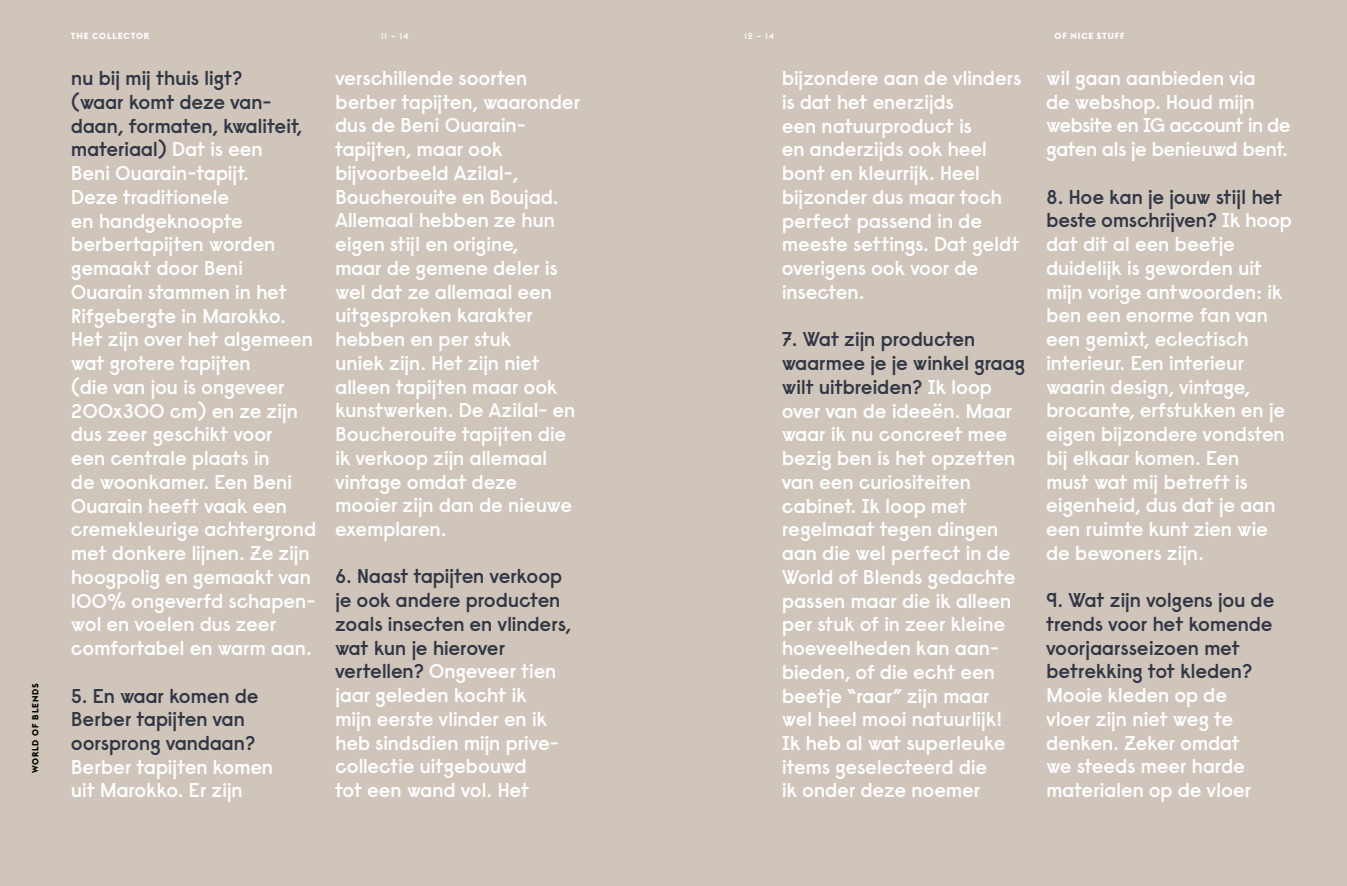
<style>
.page{position:relative;width:1347px;height:886px;background:#fff}
.page>*{position:absolute;margin:0;border:0;box-sizing:border-box;transform-origin:0 0}
.t1{font:600 20px/23.8px "Raisonne";letter-spacing:-.025em;color:#fff}
.t2{font:600 20px/23.8px "Raisonne";letter-spacing:-.025em;color:#313745}
.t3{font:700 8.75px "Euclid BP";letter-spacing:.1em;color:#fff}
.t4{font:700 8.75px "Euclid BP";letter-spacing:.1em;color:#000}
.t5{font:500 8.75px "Euclid Flex";letter-spacing:.1em;color:#fff}
.s1{color:#313745}
</style>
<div class="page">
<div style="left:0;top:0;width:1346px;height:886px;background:#d0c5ba"></div>
<p class="t4" style="left:30px;top:773px;width:92px;rotate:-90deg">WORLD OF BLENDS</p>
<p class="t3" style="left:71px;top:30px;width:80px">THE COLLECTOR</p>
<p class="t5" style="left:381px;top:31px;width:29px">11 ~ 14</p>
<p class="t1" style="left:71px;top:66px;width:247px"><span class="s1">nu bij mij thuis ligt?<br>(waar komt deze van&shy;daan, formaten, kwaliteit, materiaal)</span> Dat is een<br>Beni Ouarain-tapijt.<br>Deze traditionele<br>en handgeknoopte berbertapijten worden gemaakt door Beni<br>Ouarain stammen in het<br>Rifgebergte in Marokko.<br>Het zijn over het algemeen wat grotere tapijten<br>(die van jou is ongeveer<br>2OOx3OO cm) en ze zijn dus zeer geschikt voor<br>een centrale plaats in<br>de woonkamer. Een Beni<br>Ouarain heeft vaak een cremekleurige achtergrond met donkere lijnen. Ze zijn hoogpolig en gemaakt van<br>1OO% ongeverfd schapen&shy;wol en voelen dus zeer comfortabel en warm aan.</p>
<p class="t2" style="left:71px;top:683px;width:189px">5. En waar komen de<br>Berber tapijten van oorsprong vandaan?</p>
<p class="t1" style="left:71px;top:754px;width:204px">Berber tapijten komen uit Marokko. Er zijn</p>
<p class="t1" style="left:335px;top:66px;width:246px">verschillende soorten berber tapijten, waaronder dus de Beni Ouarain&shy;tapijten, maar ook bijvoorbeeld Azilal-,<br>Boucherouite en Boujad.<br>Allemaal hebben ze hun eigen stijl en origine,<br>maar de gemene deler is wel dat ze allemaal een uitgesproken karakter hebben en per stuk<br>uniek zijn. Het zijn niet alleen tapijten maar ook kunstwerken. De Azilal- en<br>Boucherouite tapijten die ik verkoop zijn allemaal vintage omdat deze mooier zijn dan de nieuwe exemplaren.</p>
<p class="t1" style="left:335px;top:564px;width:237px"><span class="s1">6. Naast tapijten verkoop je ook andere producten zoals insecten en vlinders, wat kun je hierover vertellen?</span> Ongeveer tien jaar geleden kocht ik<br>mijn eerste vlinder en ik heb sindsdien mijn prive&shy;collectie uitgebouwd<br>tot een wand vol. Het</p>
<p class="t5" style="left:744px;top:31px;width:31px">12 ~ 14</p>
<p class="t3" style="left:1054px;top:30px;width:72px">OF NICE STUFF</p>
<p class="t1" style="left:781px;top:66px;width:241px">bijzondere aan de vlinders is dat het enerzijds<br>een natuurproduct is<br>en anderzijds ook heel bont en kleurrijk. Heel bijzonder dus maar toch perfect passend in de meeste settings. Dat geldt overigens ook voor de insecten.</p>
<p class="t1" style="left:781px;top:327px;width:245px"><span class="s1">7. Wat zijn producten waarmee je je winkel graag wilt uitbreiden?</span> Ik loop over van de ideeën. Maar waar ik nu concreet mee bezig ben is het opzetten van een curiositeiten cabinet. Ik loop met regelmaat tegen dingen aan die wel perfect in de<br>World of Blends gedachte passen maar die ik alleen per stuk of in zeer kleine hoeveelheden kan aan&shy;bieden, of die echt een beetje “raar” zijn maar wel heel mooi natuurlijk!<br>Ik heb al wat superleuke items geselecteerd die<br>ik onder deze noemer</p>
<p class="t1" style="left:1046px;top:66px;width:246px">wil gaan aanbieden via<br>de webshop. Houd mijn website en IG account in de gaten als je benieuwd bent.</p>
<p class="t1" style="left:1046px;top:184px;width:247px"><span class="s1">8. Hoe kan je jouw stijl het beste omschrijven?</span> Ik hoop dat dit al een beetje duidelijk is geworden uit mijn vorige antwoorden: ik ben een enorme fan van een gemixt, eclectisch interieur. Een interieur waarin design, vintage, brocante, erfstukken en je eigen bijzondere vondsten bij elkaar komen. Een<br>must wat mij betreft is eigenheid, dus dat je aan een ruimte kunt zien wie de bewoners zijn.</p>
<p class="t2" style="left:1046px;top:588px;width:230px">9. Wat zijn volgens jou de trends voor het komende voorjaarsseizoen met betrekking tot kleden?</p>
<p class="t1" style="left:1046px;top:683px;width:207px">Mooie kleden op de vloer zijn niet weg te denken. Zeker omdat we steeds meer harde materialen op de vloer</p>
</div>
